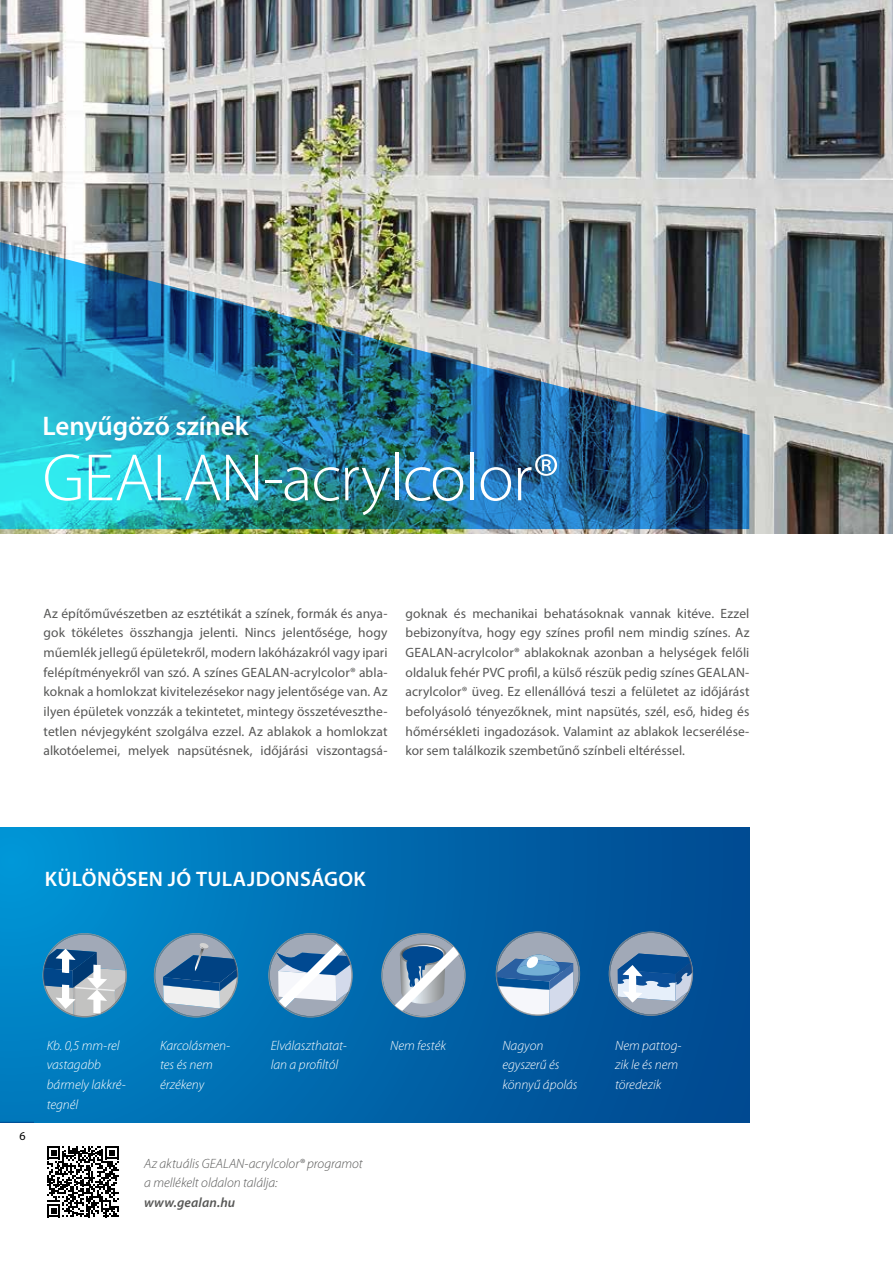
<style>
.page{position:relative;width:893px;height:1263px;background:#fff}
.page>*{position:absolute;margin:0;border:0;box-sizing:border-box;transform-origin:0 0}
.t1{font:300 67.5px "Myriad Pro";letter-spacing:-.02em;color:#fff}
.t2{font:600 27px "Myriad Pro";letter-spacing:-.005em;color:#fff}
.t3{font:600 21px "Myriad Pro";letter-spacing:.015em;color:#fff}
.t4{font:13.5px/19.6px "Myriad Pro";letter-spacing:.005em;color:#575756;text-align:justify}
.t5{font:italic 300 13.5px/19.6px "Myriad Pro";color:#fff}
.t6{font:italic 300 13.5px/19.6px "Myriad Pro";color:#575756}
.t7{font:italic 600 13.5px "Myriad Pro";letter-spacing:.01em;color:#575756}
.t8{font:12px "Myriad Pro";color:#000}
</style>
<div class="page">
<img style="left:0;top:0;width:893px;height:533px">
<div style="left:0;top:828px;width:749px;height:294px;background:linear-gradient(to right,#008bcd,#00478e)"></div>
<svg style="left:43px;top:933px;width:84px;height:84px;background:#709bb8"></svg>
<svg style="left:381px;top:933px;width:85px;height:84px;background:#7598b5"></svg>
<svg style="left:154px;top:933px;width:84px;height:84px;background:#5d8db2"></svg>
<svg style="left:609px;top:931px;width:84px;height:85px;background:#6289b1"></svg>
<svg style="left:268px;top:933px;width:85px;height:84px"></svg>
<svg style="left:496px;top:931px;width:84px;height:85px;background:#7399bd"></svg>
<img style="left:0;top:239px;width:749px;height:290px">
<hr style="left:0;top:1122px;width:34px;height:1px;background:#004991">
<svg style="left:47px;top:1146px;width:72px;height:71px"></svg>
<h2 class="t2" style="left:43px;top:409px;width:207px">Lenyűgöző színek</h2>
<h1 class="t1" style="left:43px;top:437px;width:518px">GEALAN-acrylcolor®</h1>
<p class="t4" style="left:44px;top:603px;width:345px">Az építőművészetben az esztétikát a színek, formák és anya&shy;gok tökéletes összhangja jelenti. Nincs jelentősége, hogy műemlék jellegű épületekről, modern lakóházakról vagy ipari felépítményekről van szó. A színes GEALAN-acrylcolor® abla&shy;koknak a homlokzat kivitelezésekor nagy jelentősége van. Az ilyen épületek vonzzák a tekintetet, mintegy összetéveszthe&shy;tetlen névjegyként szolgálva ezzel. Az ablakok a homlokzat alkotóelemei, melyek napsütésnek, időjárási viszontagsá-</p>
<p class="t4" style="left:405px;top:603px;width:345px">goknak és mechanikai behatásoknak vannak kitéve. Ezzel bebizonyítva, hogy egy színes profil nem mindig színes. Az GEALAN-acrylcolor® ablakoknak azonban a helységek felőli oldaluk fehér PVC profil, a külső részük pedig színes GEALAN&shy;acrylcolor® üveg. Ez ellenállóvá teszi a felületet az időjárást befolyásoló tényezőknek, mint napsütés, szél, eső, hideg és hőmérsékleti ingadozások. Valamint az ablakok lecserélése&shy;kor sem találkozik szembetűnő színbeli eltéréssel.</p>
<h3 class="t3" style="left:45px;top:865px;width:322px">KÜLÖNÖSEN JÓ TULAJDONSÁGOK</h3>
<p class="t8" style="left:19px;top:1128px;width:8px">6</p>
<p class="t5" style="left:160px;top:1035px;width:72px">Karcolásmen&shy;tes és nem érzékeny</p>
<p class="t5" style="left:390px;top:1035px;width:57px">Nem festék</p>
<p class="t5" style="left:615px;top:1035px;width:68px">Nem pattog&shy;zik le és nem töredezik</p>
<p class="t5" style="left:47px;top:1035px;width:80px">Kb. 0,5 mm-rel vastagabb bármely lakkré&shy;tegnél</p>
<p class="t5" style="left:271px;top:1035px;width:78px">Elválaszthatat&shy;lan a profiltól</p>
<p class="t5" style="left:502px;top:1035px;width:77px">Nagyon egyszerű és könnyű ápolás</p>
<p class="t6" style="left:144px;top:1153px;width:220px">Az aktuális GEALAN-acrylcolor® programot a mellékelt oldalon találja:</p>
<p class="t7" style="left:144px;top:1194px;width:93px">www.gealan.hu</p>
</div>
